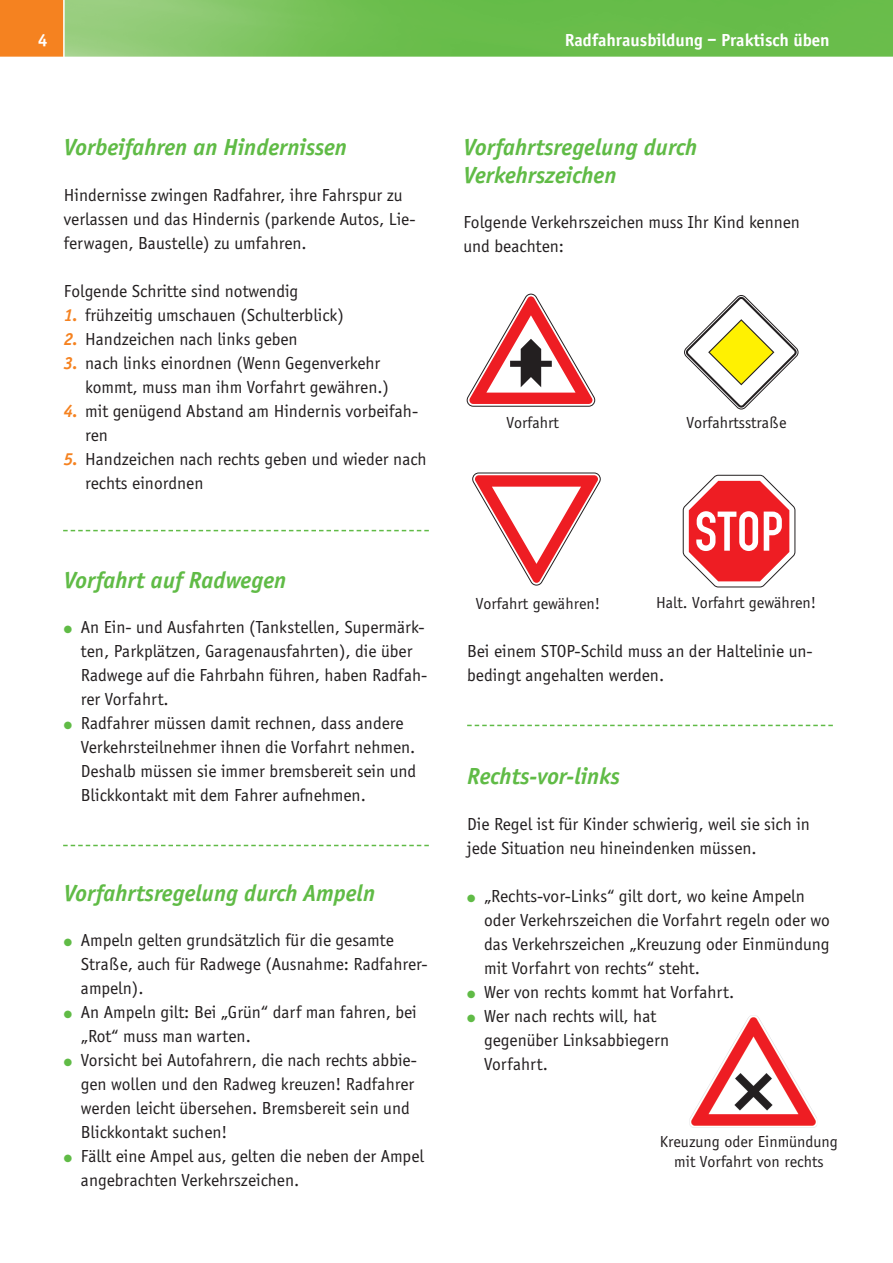
<style>
.page{position:relative;width:893px;height:1263px;background:#fff}
.page>*{position:absolute;margin:0;border:0;box-sizing:border-box;transform-origin:0 0}
.Copy{font:italic 700 24px "Officina Sans";color:#60bb46}
.Copy-2{font:18px/24px "Officina Sans";color:#231f20}
.Copy-3{font:700 18px "Officina Sans";color:#fff}
.t1{font:16.5px "Officina Sans";color:#231f20}
.s1{font-weight:700;font-style:italic;color:#f58220}
.s2{color:#60bb46}
</style>
<div class="page">
<img style="left:65px;top:0;width:827px;height:57px">
<div style="left:0;top:0;width:64px;height:57px;background:#f58220"></div>
<hr style="left:63px;top:0;width:2px;height:256px;background:#fff">
<svg style="left:472px;top:472px;width:129px;height:114px"></svg>
<svg style="left:466px;top:293px;width:129px;height:114px"></svg>
<svg style="left:684px;top:295px;width:115px;height:115px"></svg>
<svg style="left:682px;top:474px;width:114px;height:114px"></svg>
<img style="left:689px;top:1015px;width:128px;height:113px">
<svg style="left:63px;top:530px;width:366px;height:1px"></svg>
<svg style="left:63px;top:845px;width:366px;height:1px"></svg>
<svg style="left:467px;top:725px;width:366px;height:1px"></svg>
<p class="Copy-3" style="left:38px;top:29px;width:11px">4</p>
<p class="Copy-3" style="left:565px;top:29px;width:266px">Radfahrausbildung – Praktisch üben</p>
<p class="Copy" style="left:64px;top:133px;width:285px">Vorbeifahren an Hindernissen</p>
<p class="Copy-2" style="left:64px;top:183px;width:353px">Hindernisse zwingen Radfahrer, ihre Fahrspur zu verlassen und das Hindernis (parkende Autos, Lie&shy;ferwagen, Baustelle) zu umfahren.</p>
<p class="Copy-2" style="left:64px;top:279px;width:236px">Folgende Schritte sind notwendig</p>
<p class="Copy-2" style="left:64px;top:303px;width:281px"><span class="s1">1.</span> frühzeitig umschauen (Schulterblick)</p>
<p class="Copy-2" style="left:64px;top:327px;width:235px"><span class="s1">2.</span> Handzeichen nach links geben</p>
<p class="Copy-2" style="left:85px;top:351px;width:305px;text-indent:-21px"><span class="s1">3.</span> nach links einordnen (Wenn Gegenverkehr kommt, muss man ihm Vorfahrt gewähren.)</p>
<p class="Copy-2" style="left:85px;top:399px;width:335px;text-indent:-21px"><span class="s1">4.</span> mit genügend Abstand am Hindernis vorbeifah&shy;ren</p>
<p class="Copy-2" style="left:85px;top:447px;width:343px;text-indent:-21px"><span class="s1">5.</span> Handzeichen nach rechts geben und wieder nach rechts einordnen</p>
<p class="Copy" style="left:64px;top:566px;width:224px">Vorfahrt auf Radwegen</p>
<p class="Copy-2" style="left:81px;top:615px;width:348px;text-indent:-17px"><span class="s2">●</span> An Ein- und Ausfahrten (Tankstellen, Supermärk&shy;ten, Parkplätzen, Garagenausfahrten), die über Radwege auf die Fahrbahn führen, haben Radfah&shy;rer Vorfahrt.</p>
<p class="Copy-2" style="left:81px;top:711px;width:337px;text-indent:-17px"><span class="s2">●</span> Radfahrer müssen damit rechnen, dass andere Verkehrsteilnehmer ihnen die Vorfahrt nehmen.<br>Deshalb müssen sie immer bremsbereit sein und Blickkontakt mit dem Fahrer aufnehmen.</p>
<p class="Copy" style="left:64px;top:879px;width:313px">Vorfahrtsregelung durch Ampeln</p>
<p class="Copy-2" style="left:81px;top:928px;width:348px;text-indent:-17px"><span class="s2">●</span> Ampeln gelten grundsätzlich für die gesamte<br>Straße, auch für Radwege (Ausnahme: Radfahrer&shy;ampeln).</p>
<p class="Copy-2" style="left:81px;top:1000px;width:337px;text-indent:-17px"><span class="s2">●</span> An Ampeln gilt: Bei „Grün“ darf man fahren, bei „Rot“ muss man warten.</p>
<p class="Copy-2" style="left:81px;top:1048px;width:337px;text-indent:-17px"><span class="s2">●</span> Vorsicht bei Autofahrern, die nach rechts abbie&shy;gen wollen und den Radweg kreuzen! Radfahrer werden leicht übersehen. Bremsbereit sein und Blickkontakt suchen!</p>
<p class="Copy-2" style="left:81px;top:1144px;width:345px;text-indent:-17px"><span class="s2">●</span> Fällt eine Ampel aus, gelten die neben der Ampel angebrachten Verkehrszeichen.</p>
<p class="Copy" style="left:463px;top:133px;width:235px">Vorfahrtsregelung durch</p>
<p class="Copy" style="left:463px;top:161px;width:155px">Verkehrszeichen</p>
<p class="Copy-2" style="left:463px;top:210px;width:338px">Folgende Verkehrszeichen muss Ihr Kind kennen und beachten:</p>
<p class="t1" style="left:507px;top:413px;width:54px">Vorfahrt</p>
<p class="t1" style="left:686px;top:413px;width:102px">Vorfahrtsstraße</p>
<p class="t1" style="left:656px;top:593px;width:162px">Halt. Vorfahrt gewähren!</p>
<p class="Copy-2" style="left:467px;top:640px;width:347px">Bei einem STOP-Schild muss an der Haltelinie un&shy;bedingt angehalten werden.</p>
<p class="t1" style="left:476px;top:594px;width:126px">Vorfahrt gewähren!</p>
<p class="Copy" style="left:467px;top:762px;width:154px">Rechts-vor-links</p>
<p class="Copy-2" style="left:467px;top:812px;width:344px">Die Regel ist für Kinder schwierig, weil sie sich in jede Situation neu hineindenken müssen.</p>
<p class="Copy-2" style="left:484px;top:884px;width:347px;text-indent:-17px"><span class="s2">●</span> „Rechts-vor-Links“ gilt dort, wo keine Ampeln oder Verkehrszeichen die Vorfahrt regeln oder wo das Verkehrszeichen „Kreuzung oder Einmündung mit Vorfahrt von rechts“ steht.</p>
<p class="Copy-2" style="left:467px;top:980px;width:269px"><span class="s2">●</span> Wer von rechts kommt hat Vorfahrt.</p>
<p class="Copy-2" style="left:484px;top:1004px;width:186px;text-indent:-17px"><span class="s2">●</span> Wer nach rechts will, hat gegenüber Linksabbiegern<br>Vorfahrt.</p>
<p class="t1" style="left:660px;top:1132px;width:180px">Kreuzung oder Einmündung</p>
<p class="t1" style="left:674px;top:1152px;width:151px">mit Vorfahrt von rechts</p>
</div>
